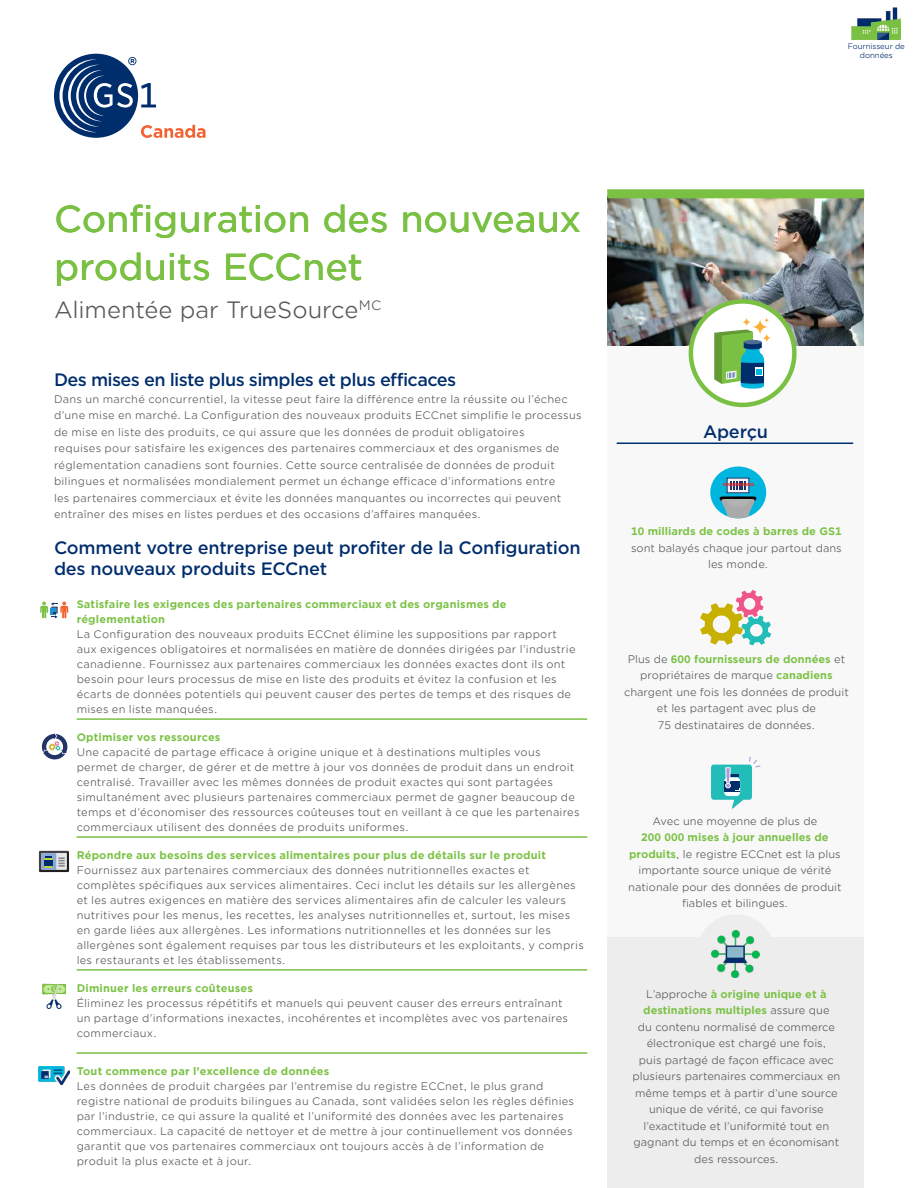
<style>
.page{position:relative;width:918px;height:1188px;background:#fff}
.page>*{position:absolute;margin:0;border:0;box-sizing:border-box;transform-origin:0 0}
.t1{font:36px/48px "Gotham S Sm";letter-spacing:-.005em;color:#7ac143}
.t2{font:22.5px "Gotham Office";letter-spacing:-.005em;color:#58595b}
.t3{font:500 17.25px/21px "Gotham S Sm";letter-spacing:-.025em;color:#002d6c}
.t4{font:10.5px/15px "Gotham Office";letter-spacing:.02em;color:#58595b}
.t5{font:10.5px/16.5px "Gotham Office";color:#58595b;text-align:center}
.t6{font:700 10.5px/15px "Gotham Office";letter-spacing:.015em;color:#7ac143}
.t7{font:7.5px/9px "Gotham Office";letter-spacing:-.01em;color:#002d6c;text-align:center}
.s1{font-weight:700;color:#7ac143}
</style>
<div class="page">
<svg style="left:54px;top:54px;width:152px;height:84px"></svg>
<img style="left:852px;top:8px;width:49px;height:31px">
<div style="left:607px;top:191px;width:257px;height:997px;background:#f8f8f9"></div>
<img style="left:608px;top:198px;width:256px;height:148px">
<div style="left:607px;top:189px;width:257px;height:9px;background:#7ac143"></div>
<div style="left:691px;top:301px;width:103px;height:104px;background:#fff;border-radius:50%"></div>
<svg style="left:714px;top:318px;width:55px;height:71px"></svg>
<div style="left:689px;top:299px;width:108px;height:108px;border:4px solid #7ac143;border-radius:50%"></div>
<hr style="left:617px;top:443px;width:236px;height:1px;background:#002d6c">
<div style="left:710px;top:467px;width:56px;height:51px;background:#00b6de;border-radius:50%"></div>
<svg style="left:717px;top:496px;width:42px;height:22px"></svg>
<div style="left:727px;top:478px;width:22px;height:15px;background:#f4f4f5"></div>
<div style="left:727px;top:478px;width:22px;height:15px;border:1px solid #213368"></div>
<svg style="left:730px;top:481px;width:16px;height:9px"></svg>
<hr style="left:723px;top:484px;width:30px;height:2px;background:#e32a28">
<svg style="left:700px;top:590px;width:71px;height:55px"></svg>
<svg style="left:711px;top:757px;width:49px;height:52px"></svg>
<div style="left:607px;top:937px;width:257px;height:251px;background:#ededee"></div>
<div style="left:696px;top:914px;width:79px;height:79px;background:#ededee;border-radius:50%"></div>
<img style="left:712px;top:930px;width:48px;height:48px">
<hr style="left:77px;top:718px;width:510px;height:2px;background:#7ac143">
<hr style="left:77px;top:836px;width:510px;height:2px;background:#7ac143">
<hr style="left:77px;top:969px;width:510px;height:2px;background:#7ac143">
<hr style="left:77px;top:1052px;width:510px;height:2px;background:#7ac143">
<svg style="left:40px;top:602px;width:28px;height:16px"></svg>
<svg style="left:41px;top:733px;width:27px;height:27px"></svg>
<div style="left:39px;top:851px;width:30px;height:21px;background:#231f20"></div>
<svg style="left:39px;top:851px;width:30px;height:20px"></svg>
<svg style="left:42px;top:983px;width:24px;height:26px"></svg>
<img style="left:39px;top:1066px;width:30px;height:18px">
<p class="t7" style="left:848px;top:42px;width:59px">Fournisseur de données</p>
<h1 class="t1" style="left:54px;top:194px;width:529px">Configuration des nouveaux produits ECCnet</h1>
<h2 class="t2" style="left:54px;top:295px;width:329px">Alimentée par TrueSource<sup>MC</sup></h2>
<h3 class="t3" style="left:54px;top:369px;width:404px">Des mises en liste plus simples et plus efficaces</h3>
<p class="t4" style="left:54px;top:391px;width:529px;line-height:16.5px">Dans un marché concurrentiel, la vitesse peut faire la différence entre la réussite ou l’échec d’une mise en marché. La Configuration des nouveaux produits ECCnet simplifie le processus de mise en liste des produits, ce qui assure que les données de produit obligatoires<br>requises pour satisfaire les exigences des partenaires commerciaux et des organismes de réglementation canadiens sont fournies. Cette source centralisée de données de produit bilingues et normalisées mondialement permet un échange efficace d’informations entre<br>les partenaires commerciaux et évite les données manquantes ou incorrectes qui peuvent entraîner des mises en listes perdues et des occasions d’affaires manquées.</p>
<h3 class="t3" style="left:54px;top:537px;width:528px">Comment votre entreprise peut profiter de la Configuration des nouveaux produits ECCnet</h3>
<p class="t6" style="left:77px;top:597px;width:432px">Satisfaire les exigences des partenaires commerciaux et des organismes de réglementation</p>
<p class="t4" style="left:77px;top:626px;width:500px">La Configuration des nouveaux produits ECCnet élimine les suppositions par rapport aux exigences obligatoires et normalisées en matière de données dirigées par l’industrie canadienne. Fournissez aux partenaires commerciaux les données exactes dont ils ont besoin pour leurs processus de mise en liste des produits et évitez la confusion et les écarts de données potentiels qui peuvent causer des pertes de temps et des risques de mises en liste manquées.</p>
<p class="t6" style="left:77px;top:730px;width:145px">Optimiser vos ressources</p>
<p class="t4" style="left:77px;top:744px;width:504px">Une capacité de partage efficace à origine unique et à destinations multiples vous permet de charger, de gérer et de mettre à jour vos données de produit dans un endroit centralisé. Travailler avec les mêmes données de produit exactes qui sont partagées simultanément avec plusieurs partenaires commerciaux permet de gagner beaucoup de temps et d’économiser des ressources coûteuses tout en veillant à ce que les partenaires commerciaux utilisent des données de produits uniformes.</p>
<p class="t6" style="left:77px;top:848px;width:471px">Répondre aux besoins des services alimentaires pour plus de détails sur le produit</p>
<p class="t4" style="left:77px;top:862px;width:509px">Fournissez aux partenaires commerciaux des données nutritionnelles exactes et complètes spécifiques aux services alimentaires. Ceci inclut les détails sur les allergènes et les autres exigences en matière des services alimentaires afin de calculer les valeurs nutritives pour les menus, les recettes, les analyses nutritionnelles et, surtout, les mises en garde liées aux allergènes. Les informations nutritionnelles et les données sur les allergènes sont également requises par tous les distributeurs et les exploitants, y compris les restaurants et les établissements.</p>
<p class="t6" style="left:77px;top:980px;width:178px">Diminuer les erreurs coûteuses</p>
<p class="t4" style="left:77px;top:995px;width:493px">Éliminez les processus répétitifs et manuels qui peuvent causer des erreurs entraînant un partage d’informations inexactes, incohérentes et incomplètes avec vos partenaires commerciaux.</p>
<p class="t6" style="left:77px;top:1064px;width:254px">Tout commence par l’excellence de données</p>
<p class="t4" style="left:77px;top:1078px;width:499px">Les données de produit chargées par l’entremise du registre ECCnet, le plus grand registre national de produits bilingues au Canada, sont validées selon les règles définies par l’industrie, ce qui assure la qualité et l’uniformité des données avec les partenaires commerciaux. La capacité de nettoyer et de mettre à jour continuellement vos données garantit que vos partenaires commerciaux ont toujours accès à de l’information de produit la plus exacte et à jour.</p>
<h3 class="t3" style="left:703px;top:421px;width:66px">Aperçu</h3>
<p class="t6" style="left:631px;top:524px;width:212px">10 milliards de codes à barres de GS1</p>
<p class="t5" style="left:631px;top:539px;width:212px">sont balayés chaque jour partout dans les monde.</p>
<p class="t5" style="left:624px;top:650px;width:226px">Plus de <span class="s1">600 fournisseurs de données</span> et propriétaires de marque <span class="s1">canadiens </span>chargent une fois les données de produit et les partagent avec plus de<br>75 destinataires de données.</p>
<p class="t5" style="left:653px;top:812px;width:166px">Avec une moyenne de plus de</p>
<p class="t5" style="left:628px;top:829px;width:215px"><span class="s1">200 000 mises à jour annuelles de produits</span>, le registre ECCnet est la plus importante source unique de vérité nationale pour des données de produit fiables et bilingues.</p>
<p class="t5" style="left:633px;top:985px;width:209px">L’approche <span class="s1">à origine unique et à destinations multiples</span> assure que<br>du contenu normalisé de commerce électronique est chargé une fois,<br>puis partagé de façon efficace avec plusieurs partenaires commerciaux en même temps et à partir d’une source unique de vérité, ce qui favorise l’exactitude et l’uniformité tout en gagnant du temps et en économisant des ressources.</p>
</div>
